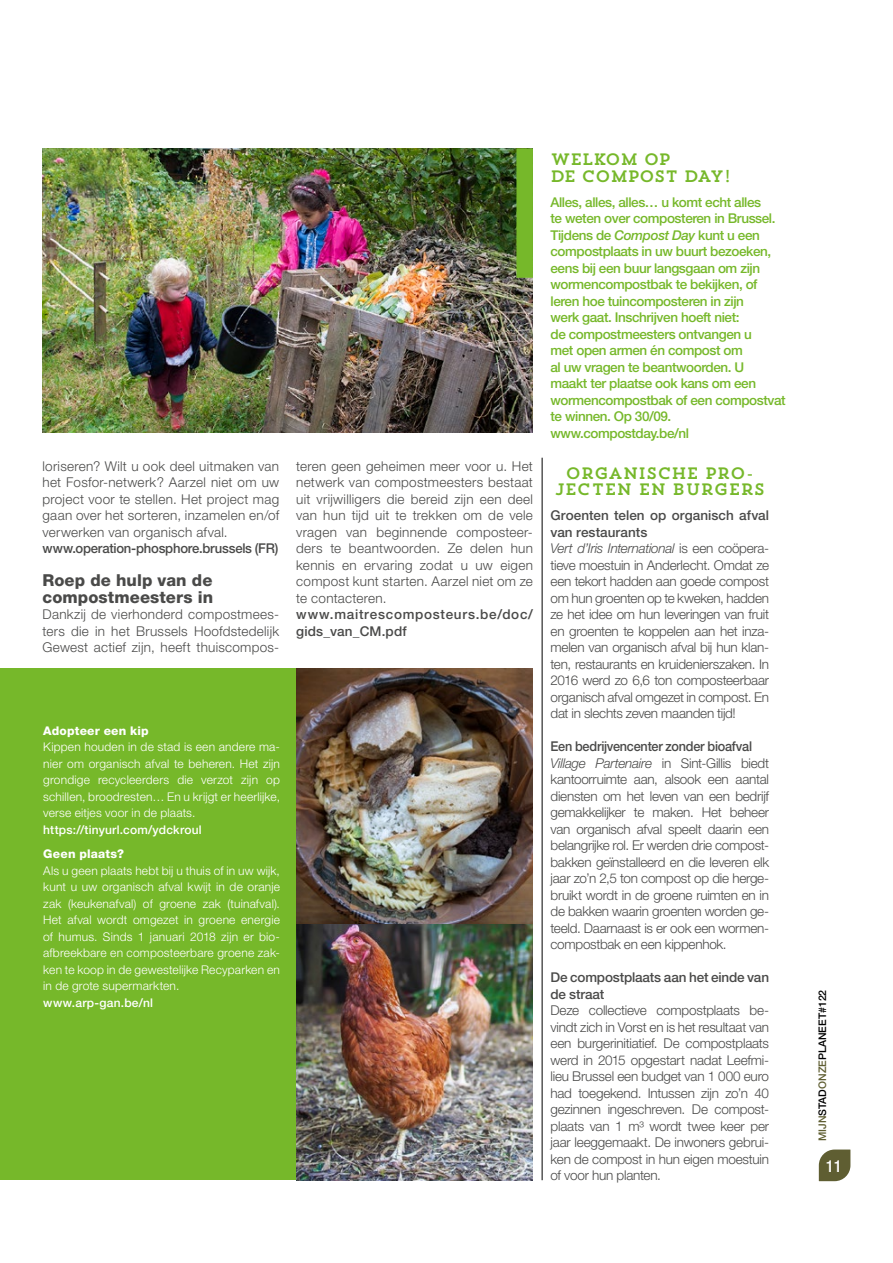
<style>
.page{position:relative;width:893px;height:1263px;background:#fff}
.page>*{position:absolute;margin:0;border:0;box-sizing:border-box;transform-origin:0 0}
.t1{font:800 16.5px/16.5px "Helvetica Neue";letter-spacing:.005em;color:#4a4a49}
.t2{font:16.5px/16.5px "Trend Slab One";letter-spacing:-.01em;color:#76b82a;text-align:center}
.t3{font:16.5px/16.5px "Trend Slab One";letter-spacing:-.03em;color:#76b82a}
.t4{font:500 condensed 16.5px "Helvetica Neue";color:#fff}
.t5{font:300 13.5px/16.5px "Helvetica Neue LT Std";letter-spacing:-.02em;color:#4a4a49;text-align:justify}
.t6{font:500 13.5px/16.5px "Helvetica Neue";letter-spacing:-.03em;color:#76b82a}
.t7{font:500 13.5px/16.5px "Helvetica Neue LT Std";letter-spacing:-.01em;color:#4a4a49}
.t8{font:500 13.5px/16.5px "Helvetica Neue LT Std";letter-spacing:.055em;color:#4a4a49}
.t9{font:300 12px/16.5px "Helvetica Neue LT Std";letter-spacing:.015em;color:#fff;text-align:justify}
.t10{font:500 12px "Helvetica Neue LT Std";letter-spacing:.015em;color:#fff}
.t11{font:800 12px "Helvetica Neue LT Std";letter-spacing:.02em;color:#fff}
.t12{font:500 10.5px "Helvetica Neue LT Std";color:#000}
.s1{font-style:italic}
.s2{font-weight:500}
.s3{color:#5f5e32}
</style>
<div class="page">
<svg style="left:819px;top:1149px;width:31px;height:32px"></svg>
<img style="left:43px;top:148px;width:490px;height:284px">
<hr style="left:542px;top:458px;width:1px;height:722px;background:#000">
<div style="left:0;top:669px;width:533px;height:511px;background:#76b82a"></div>
<img style="left:296px;top:669px;width:237px;height:255px">
<img style="left:296px;top:924px;width:237px;height:256px">
<div style="left:516px;top:148px;width:17px;height:130px;background:#76b82a"></div>
<p class="t5" style="left:43px;top:457px;width:238px">loriseren? Wilt u ook deel uitmaken van het Fosfor-netwerk? Aarzel niet om uw project voor te stellen. Het project mag gaan over het sorteren, inzamelen en/of verwerken van organisch afval.</p>
<p class="t7" style="left:43px;top:540px;width:237px">www.operation-phosphore.brussels (FR)</p>
<p class="t1" style="left:43px;top:572px;width:172px">Roep de hulp van de compostmeesters in</p>
<p class="t5" style="left:43px;top:606px;width:238px">Dankzij de vierhonderd compostmees&shy;ters die in het Brussels Hoofdstedelijk Gewest actief zijn, heeft thuiscompos-</p>
<p class="t5" style="left:296px;top:457px;width:238px">teren geen geheimen meer voor u. Het netwerk van compostmeesters bestaat uit vrijwilligers die bereid zijn een deel van hun tijd uit te trekken om de vele vragen van beginnende composteer&shy;ders te beantwoorden. Ze delen hun kennis en ervaring zodat u uw eigen compost kunt starten. Aarzel niet om ze te contacteren.</p>
<p class="t8" style="left:296px;top:606px;width:238px">www.maitrescomposteurs.be/doc/ gids_van_CM.pdf</p>
<p class="t11" style="left:43px;top:723px;width:107px">Adopteer een kip</p>
<p class="t9" style="left:43px;top:738px;width:238px">Kippen houden in de stad is een andere ma&shy;nier om organisch afval te beheren. Het zijn grondige recycleerders die verzot zijn op schillen, broodresten… En u krijgt er heerlijke, verse eitjes voor in de plaats.</p>
<p class="t10" style="left:43px;top:822px;width:160px">https://tinyurl.com/ydckroul</p>
<p class="t11" style="left:43px;top:847px;width:82px">Geen plaats?</p>
<p class="t9" style="left:43px;top:862px;width:238px;text-align:left">Als u geen plaats hebt bij u thuis of in uw wijk, kunt u uw organisch afval kwijt in de oranje zak (keukenafval) of groene zak (tuinafval).<br>Het afval wordt omgezet in groene energie of humus. Sinds 1 januari 2018 zijn er bio&shy;afbreekbare en composteerbare groene zak&shy;ken te koop in de gewestelijke Recyparken en in de grote supermarkten.</p>
<p class="t10" style="left:43px;top:995px;width:111px">www.arp-gan.be/nl</p>
<p class="t3" style="left:551px;top:151px;width:182px">WELKOM OP<br>DE COMPOST DAY!</p>
<p class="t6" style="left:550px;top:193px;width:237px">Alles, alles, alles… u komt echt alles<br>te weten over composteren in Brussel.<br>Tijdens de <span class="s1">Compost Day</span> kunt u een compostplaats in uw buurt bezoeken, eens bij een buur langsgaan om zijn wormencompostbak te bekijken, of leren hoe tuincomposteren in zijn<br>werk gaat. Inschrijven hoeft niet:<br>de compostmeesters ontvangen u<br>met open armen én compost om<br>al uw vragen te beantwoorden. U<br>maakt ter plaatse ook kans om een wormencompostbak of een compostvat te winnen. Op 30/09. www.compostday.be/nl</p>
<p class="t2" style="left:554px;top:464px;width:213px">ORGANISCHE PRO-<br>JECTEN EN BURGERS</p>
<p class="t5" style="left:550px;top:507px;width:220px;text-align:left"><span class="s2">Groenten telen op organisch afval van restaurants<br></span><span class="s1">Vert d’Iris International</span> is een coöpera&shy;tieve moestuin in Anderlecht. Omdat ze een tekort hadden aan goede compost om hun groenten op te kweken, hadden ze het idee om hun leveringen van fruit en groenten te koppelen aan het inza&shy;melen van organisch afval bij hun klan&shy;ten, restaurants en kruidenierszaken. In 2016 werd zo 6,6 ton composteerbaar organisch afval omgezet in compost. En dat in slechts zeven maanden tijd!</p>
<p class="t5" style="left:550px;top:738px;width:220px;text-align:left"><span class="s2">Een bedrijvencenter zonder bioafval </span><span class="s1">Village Partenaire</span> in Sint-Gillis biedt kantoorruimte aan, alsook een aantal diensten om het leven van een bedrijf gemakkelijker te maken. Het beheer van organisch afval speelt daarin een belangrijke rol. Er werden drie compost&shy;bakken geïnstalleerd en die leveren elk jaar zo’n 2,5 ton compost op die herge&shy;bruikt wordt in de groene ruimten en in de bakken waarin groenten worden ge&shy;teeld. Daarnaast is er ook een wormen&shy;compostbak en een kippenhok.</p>
<p class="t7" style="left:550px;top:969px;width:220px">De compostplaats aan het einde van de straat</p>
<p class="t5" style="left:550px;top:1002px;width:220px">Deze collectieve compostplaats be&shy;vindt zich in Vorst en is het resultaat van een burgerinitiatief. De compostplaats werd in 2015 opgestart nadat Leefmi&shy;lieu Brussel een budget van 1 000 euro had toegekend. Intussen zijn zo’n 40 gezinnen ingeschreven. De compost&shy;plaats van 1 m³ wordt twee keer per jaar leeggemaakt. De inwoners gebrui&shy;ken de compost in hun eigen moestuin of voor hun planten.</p>
<p class="t12" style="left:816px;top:1141px;width:153px;rotate:-90deg"><span class="s3">MIJN</span>STAD<span class="s3">ONZE</span>PLANEET#122</p>
<p class="t4" style="left:826px;top:1156px;width:17px">11</p>
</div>
